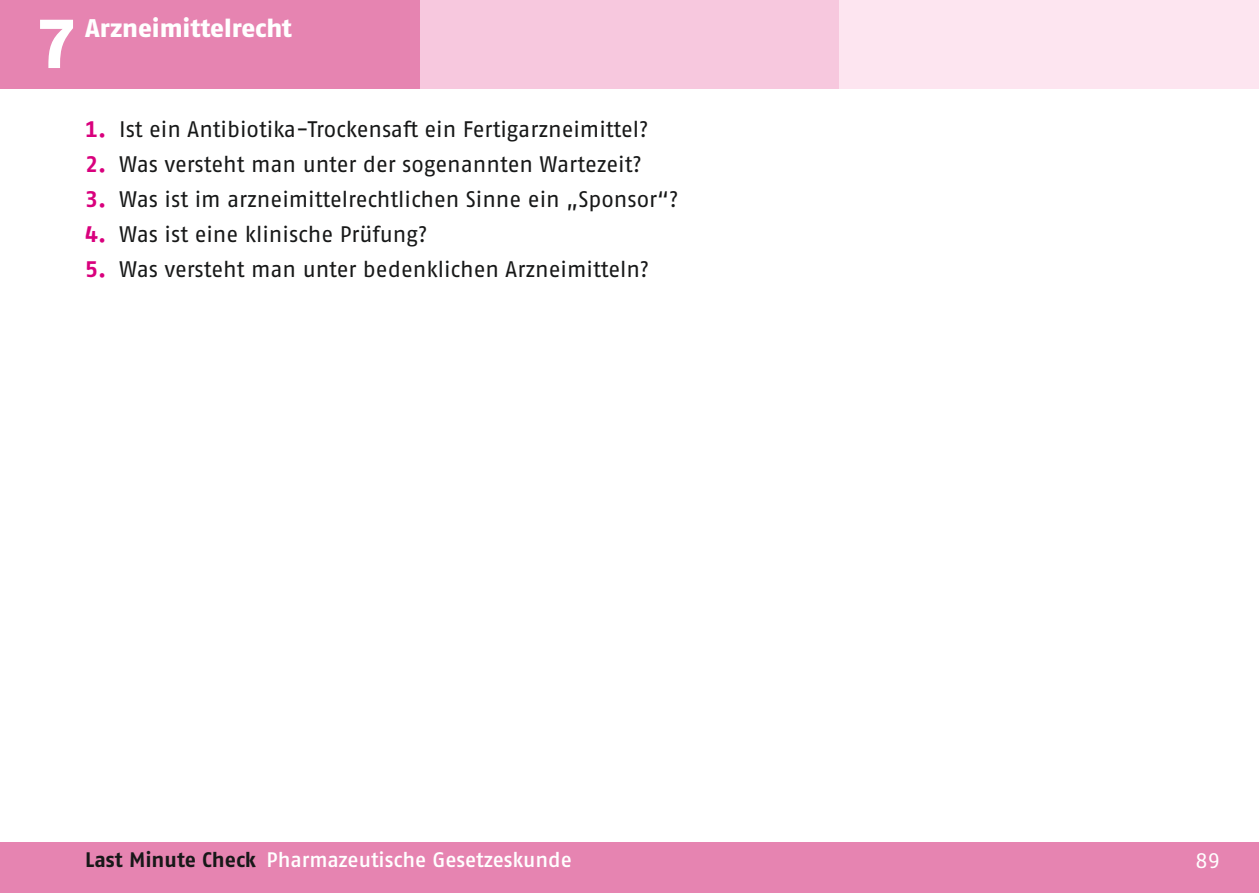
<style>
.page{position:relative;width:1259px;height:893px;background:#fff}
.page>*{position:absolute;margin:0;border:0;box-sizing:border-box;transform-origin:0 0}
.t1{font:800 69px "Fago Pro";color:#fff}
.t2{font:800 25.5px "Fago Pro";color:#fff}
.t3{font:22.5px "Fago Pro";letter-spacing:-.005em;color:#171818}
.t4{font:600 21px "Fago Pro";letter-spacing:-.005em;color:#fff}
.t5{font:21px "Fago Pro";color:#fff}
.s1{font-weight:700;color:#d9007d}
.s2{font-weight:700;color:#171818}
</style>
<div class="page">
<div style="left:0;top:0;width:1259px;height:89px;background:#e684b1"></div>
<div style="left:0;top:842px;width:1259px;height:51px;background:#e684b1"></div>
<div style="left:420px;top:0;width:418px;height:89px;background:#f7c8de"></div>
<div style="left:838px;top:0;width:421px;height:89px;background:#fde5f0"></div>
<h1 class="t1" style="left:37px;top:2px;width:42px">7</h1>
<p class="t2" style="left:85px;top:13px;width:208px">Arzneimittelrecht</p>
<p class="t3" style="left:85px;top:116px;width:565px"><span class="s1">1.</span> Ist ein Antibiotika-Trockensaft ein Fertigarzneimittel?</p>
<p class="t3" style="left:85px;top:151px;width:558px"><span class="s1">2.</span> Was versteht man unter der sogenannten Wartezeit?</p>
<p class="t3" style="left:85px;top:186px;width:595px"><span class="s1">3.</span> Was ist im arzneimittelrechtlichen Sinne ein „Sponsor“?</p>
<p class="t3" style="left:85px;top:221px;width:344px"><span class="s1">4.</span> Was ist eine klinische Prüfung?</p>
<p class="t3" style="left:85px;top:256px;width:566px"><span class="s1">5.</span> Was versteht man unter bedenklichen Arzneimitteln?</p>
<p class="t4" style="left:85px;top:847px;width:488px"><span class="s2">Last Minute Check</span> Pharmazeutische Gesetzeskunde</p>
<p class="t5" style="left:1195px;top:848px;width:26px">89</p>
</div>
